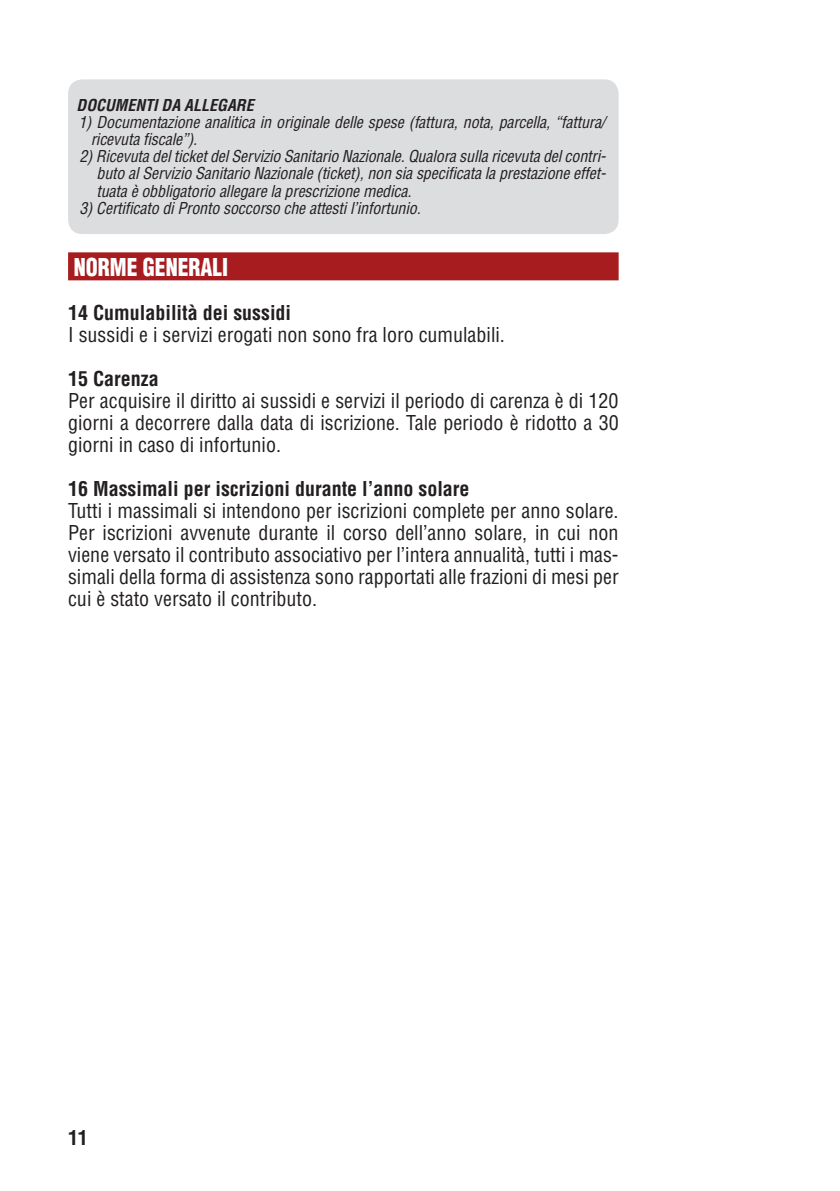
<style>
.page{position:relative;width:840px;height:1191px;background:#fff}
.page>*{position:absolute;margin:0;border:0;box-sizing:border-box;transform-origin:0 0}
.AREE{font:900 condensed 24px "Helvetica LT Std";color:#fff;scale:.9 1}
.TESTO{font:condensed 20px/22px "Helvetica LT Std";color:#231f20;text-align:justify}
.TESTO-2{font:700 condensed 20px "Helvetica LT Std";color:#231f20}
.allegato_TEST_punti{font:italic condensed 16px/17px "Helvetica LT Std";letter-spacing:-.01em;color:#231f20}
.allegati{font:italic 700 condensed 16px "Helvetica LT Std";color:#231f20}
</style>
<div class="page">
<div style="left:68px;top:252px;width:550px;height:28px;background:#a61c1f"></div>
<div style="left:68px;top:79px;width:550px;height:155px;background:#dcdddf;border-radius:14px"></div>
<p class="allegati" style="left:77px;top:96px;width:178px">DOCUMENTI DA ALLEGARE</p>
<p class="allegato_TEST_punti" style="left:91px;top:114px;width:516px;text-indent:-12px">1) Documentazione analitica in originale delle spese (fattura, nota, parcella, “fattura/ ricevuta fiscale”).</p>
<p class="allegato_TEST_punti" style="left:96px;top:148px;width:510px;text-align:justify;text-indent:-17px">2) Ricevuta del ticket del Servizio Sanitario Nazionale. Qualora sulla ricevuta del contri&shy;buto al Servizio Sanitario Nazionale (ticket), non sia specificata la prestazione effet&shy;tuata è obbligatorio allegare la prescrizione medica.</p>
<p class="allegato_TEST_punti" style="left:79px;top:199px;width:342px">3) Certificato di Pronto soccorso che attesti l’infortunio.</p>
<p class="AREE" style="left:74px;top:252px;width:173px">NORME GENERALI</p>
<p class="TESTO-2" style="left:68px;top:300px;width:224px">14 Cumulabilità dei sussidi</p>
<p class="TESTO" style="left:68px;top:323px;width:438px">I sussidi e i servizi erogati non sono fra loro cumulabili.</p>
<p class="TESTO-2" style="left:68px;top:366px;width:92px">15 Carenza</p>
<p class="TESTO" style="left:68px;top:389px;width:552px">Per acquisire il diritto ai sussidi e servizi il periodo di carenza è di 120 giorni a decorrere dalla data di iscrizione. Tale periodo è ridotto a 30 giorni in caso di infortunio.</p>
<p class="TESTO-2" style="left:68px;top:476px;width:403px">16 Massimali per iscrizioni durante l’anno solare</p>
<p class="TESTO" style="left:68px;top:499px;width:551px">Tutti i massimali si intendono per iscrizioni complete per anno solare.<br>Per iscrizioni avvenute durante il corso dell’anno solare, in cui non viene versato il contributo associativo per l’intera annualità, tutti i mas&shy;simali della forma di assistenza sono rapportati alle frazioni di mesi per cui è stato versato il contributo.</p>
<p class="TESTO-2" style="left:68px;top:1125px;width:21px">11</p>
</div>
